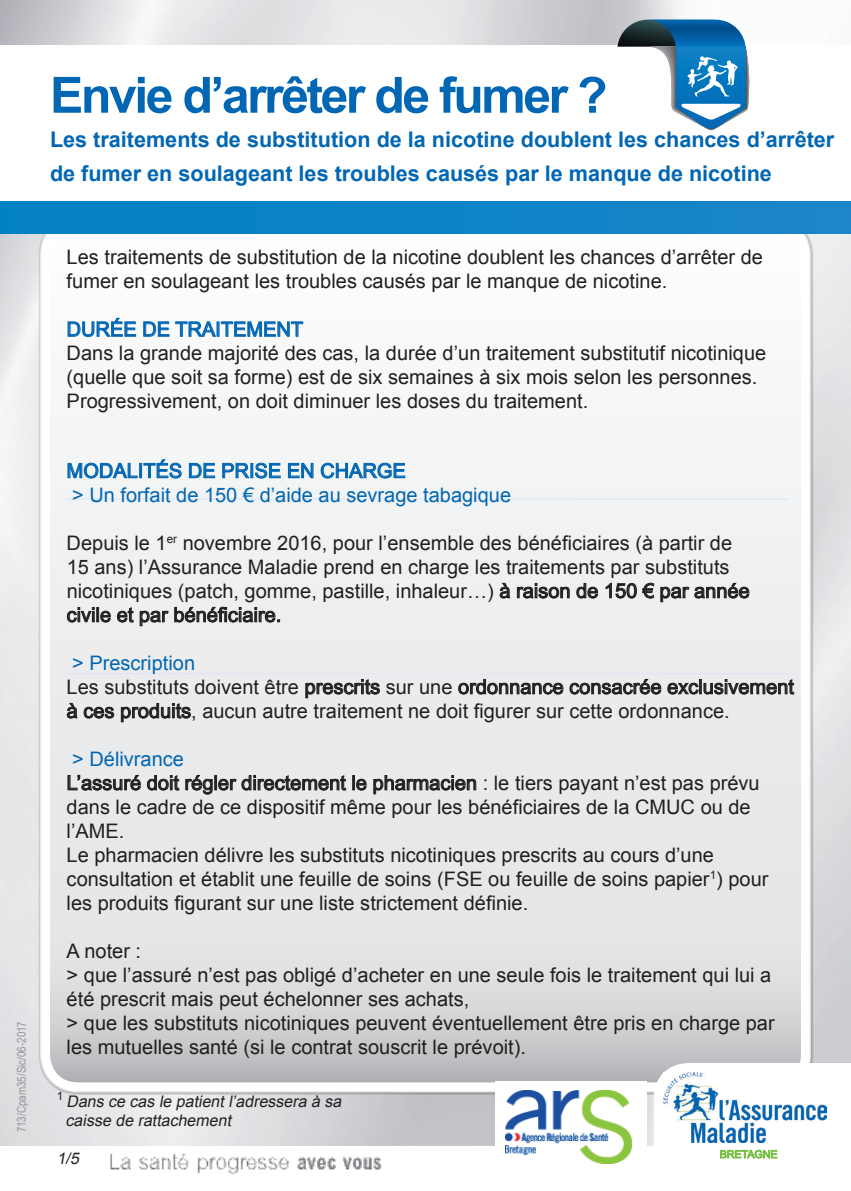
<style>
.page{position:relative;width:851px;height:1191px;background:#fff}
.page>*{position:absolute;margin:0;border:0;box-sizing:border-box;transform-origin:0 0}
.t1{font:700 50px "Arial";letter-spacing:-.05em;color:#0166b3}
.t2{font:700 21.6px/34px "Arial";color:#0166b3}
.t3{font:20px/24px "Arial";color:#231f20}
.t4{font:20px/24px "Arial";color:#0166b3}
.t5{font:italic 16px/19.2px "Arial";color:#231f20}
.t6{font:12px "Arial Narrow";color:#939598}
</style>
<div class="page">
<img style="left:0;top:0;width:850px;height:1145px">
<img style="left:110px;top:1153px;width:272px;height:20px">
<div style="left:38px;top:215px;width:775px;height:879px;background:#231f20;opacity:.75"></div>
<div style="left:0;top:45px;width:850px;height:172px;background:#fff"></div>
<svg style="left:617px;top:20px;width:132px;height:110px"></svg>
<div style="left:0;top:201px;width:850px;height:32px;background:linear-gradient(to right,#0180c5,#1a85c7)"></div>
<hr style="left:67px;top:498px;width:721px;height:1px;background:#fff">
<hr style="left:67px;top:673px;width:721px;height:1px;background:#fff">
<svg style="left:67px;top:317px;width:70px;height:21px"></svg>
<svg style="left:143px;top:318px;width:161px;height:20px"></svg>
<svg style="left:67px;top:459px;width:115px;height:20px"></svg>
<svg style="left:188px;top:462px;width:27px;height:17px"></svg>
<svg style="left:222px;top:462px;width:59px;height:17px"></svg>
<svg style="left:287px;top:462px;width:27px;height:17px"></svg>
<svg style="left:320px;top:460px;width:85px;height:19px"></svg>
<svg style="left:499px;top:582px;width:11px;height:16px"></svg>
<svg style="left:516px;top:583px;width:53px;height:15px"></svg>
<svg style="left:576px;top:583px;width:22px;height:15px"></svg>
<svg style="left:605px;top:582px;width:49px;height:16px"></svg>
<svg style="left:660px;top:583px;width:89px;height:19px"></svg>
<svg style="left:67px;top:607px;width:27px;height:15px"></svg>
<div style="left:96px;top:607px;width:3px;height:15px;border:1px solid #231f20"></div>
<svg style="left:100px;top:610px;width:11px;height:12px"></svg>
<svg style="left:117px;top:606px;width:17px;height:16px"></svg>
<svg style="left:140px;top:606px;width:140px;height:20px"></svg>
<svg style="left:305px;top:678px;width:75px;height:20px"></svg>
<svg style="left:458px;top:679px;width:105px;height:15px;background:#a6a4a6"></svg>
<svg style="left:569px;top:679px;width:92px;height:15px"></svg>
<svg style="left:667px;top:678px;width:127px;height:16px;background:#a8a6a8"></svg>
<svg style="left:67px;top:702px;width:47px;height:16px"></svg>
<svg style="left:121px;top:702px;width:70px;height:20px"></svg>
<svg style="left:67px;top:774px;width:74px;height:16px"></svg>
<svg style="left:147px;top:774px;width:32px;height:16px"></svg>
<svg style="left:185px;top:774px;width:161px;height:20px;background:#afaeaf"></svg>
<div style="left:352px;top:775px;width:3px;height:15px;border:1px solid #231f20"></div>
<svg style="left:356px;top:778px;width:11px;height:12px"></svg>
<svg style="left:373px;top:775px;width:103px;height:19px;background:#acacad"></svg>
<div style="left:822px;top:1063px;width:28px;height:128px;background:#fff"></div>
<div style="left:654px;top:1063px;width:64px;height:64px;background:#fff;border-radius:50%"></div>
<div style="left:687px;top:1063px;width:142px;height:86px;background:#fff"></div>
<div style="left:654px;top:1098px;width:138px;height:85px;background:#fff"></div>
<svg style="left:720px;top:1149px;width:57px;height:9px"></svg>
<img style="left:663px;top:1072px;width:163px;height:70px">
<div style="left:495px;top:1081px;width:152px;height:87px;background:#fff"></div>
<img style="left:505px;top:1090px;width:127px;height:73px">
<h1 class="t1" style="left:50px;top:62px;width:559px">Envie d’arrêter de fumer ?</h1>
<p class="t2" style="left:50px;top:123px;width:785px">Les traitements de substitution de la nicotine doublent les chances d’arrêter de fumer en soulageant les troubles causés par le manque de nicotine</p>
<p class="t6" style="left:13px;top:1132px;width:113px;rotate:-90deg">713/Cpam35/Sic/06-2017</p>
<p class="t3" style="left:67px;top:245px;width:697px">Les traitements de substitution de la nicotine doublent les chances d’arrêter de fumer en soulageant les troubles causés par le manque de nicotine.</p>
<p class="t4" style="left:67px;top:317px;width:238px">DURÉE DE TRAITEMENT</p>
<p class="t3" style="left:67px;top:341px;width:701px">Dans la grande majorité des cas, la durée d’un traitement substitutif nicotinique (quelle que soit sa forme) est de six semaines à six mois selon les personnes.<br>Progressivement, on doit diminuer les doses du traitement.</p>
<p class="t4" style="left:67px;top:459px;width:446px">MODALITÉS DE PRISE EN CHARGE<br>&gt; Un forfait de 150 € d’aide au sevrage tabagique</p>
<p class="t3" style="left:67px;top:531px;width:684px">Depuis le 1<sup>er</sup> novembre 2016, pour l’ensemble des bénéficiaires (à partir de 15 ans) l’Assurance Maladie prend en charge les traitements par substituts nicotiniques (patch, gomme, pastille, inhaleur…) à raison de 150 € par année civile et par bénéficiaire.</p>
<p class="t4" style="left:72px;top:651px;width:124px">&gt; Prescription</p>
<p class="t3" style="left:67px;top:675px;width:728px">Les substituts doivent être prescrits sur une ordonnance consacrée exclusivement à ces produits, aucun autre traitement ne doit figurer sur cette ordonnance.</p>
<p class="t4" style="left:72px;top:747px;width:113px">&gt; Délivrance</p>
<p class="t3" style="left:67px;top:771px;width:703px">L’assuré doit régler directement le pharmacien : le tiers payant n’est pas prévu dans le cadre de ce dispositif même pour les bénéficiaires de la CMUC ou de l’AME.<br>Le pharmacien délivre les substituts nicotiniques prescrits au cours d’une consultation et établit une feuille de soins (FSE ou feuille de soins papier<sup>1</sup>) pour les produits figurant sur une liste strictement définie.</p>
<p class="t3" style="left:67px;top:939px;width:709px">A noter :<br>&gt; que l’assuré n’est pas obligé d’acheter en une seule fois le traitement qui lui a été prescrit mais peut échelonner ses achats,<br>&gt; que les substituts nicotiniques peuvent éventuellement être pris en charge par les mutuelles santé (si le contrat souscrit le prévoit).</p>
<p class="t5" style="left:66px;top:1092px;width:281px;text-indent:-9px"><sup>1</sup> Dans ce cas le patientl’adressera à sa caisse de rattachement</p>
<p class="t5" style="left:57px;top:1149px;width:27px">1/5</p>
</div>
